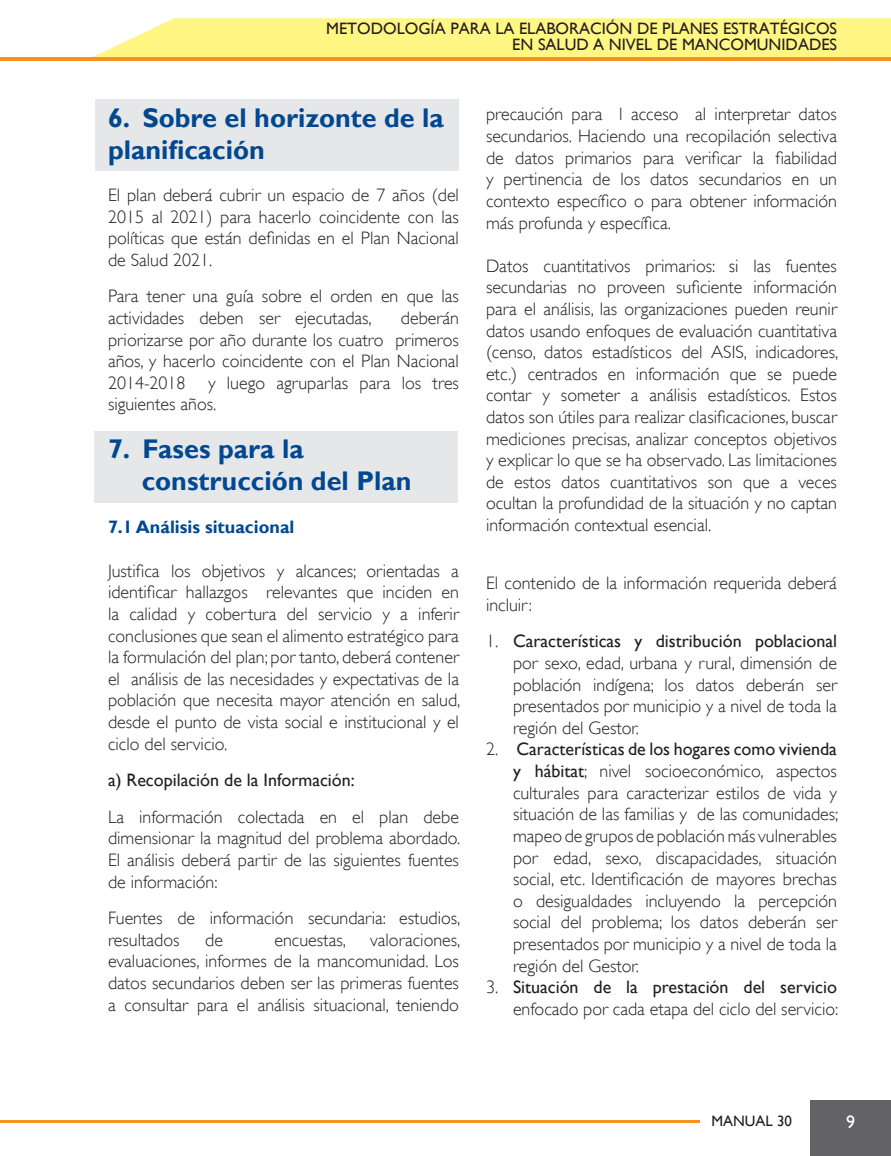
<style>
.page{position:relative;width:891px;height:1156px;background:#fff}
.page>*{position:absolute;margin:0;border:0;box-sizing:border-box;transform-origin:0 0}
.t1{font:700 27px/32.4px "Gill Sans";color:#014890}
.t2{font:300 18px/21.6px "Gill Sans";color:#231f20;text-align:justify}
.t3{font:18px "Gill Sans";color:#231f20}
.t4{font:700 18px "Gill Sans";color:#014890}
.t5{font:18px "Gill Sans";color:#fff}
.t6{font:16.5px/16.5px "Gill Sans";color:#231f20;text-align:right}
.t7{font:15px "Gill Sans";color:#231f20}
.s1{font-weight:400}
</style>
<div class="page">
<div style="left:811px;top:1101px;width:80px;height:55px;background:#636366"></div>
<hr style="left:0;top:57px;width:891px;height:4px;background:#f7931d">
<svg style="left:93px;top:18px;width:798px;height:39px;background:#fff68a"></svg>
<hr style="left:0;top:1120px;width:700px;height:2px;background:#f7931d">
<div style="left:95px;top:99px;width:364px;height:72px;background:#e6e7e9"></div>
<div style="left:94px;top:431px;width:364px;height:71px;background:#e6e7e9"></div>
<p class="t6" style="left:326px;top:20px;width:513px">METODOLOGÍA PARA LA ELABORACIÓN DE PLANES ESTRATÉGICOS<br>EN SALUD A NIVEL DE MANCOMUNIDADES</p>
<h1 class="t1" style="left:108px;top:102px;width:337px">6. Sobre el horizonte de la planificación</h1>
<p class="t2" style="left:108px;top:183px;width:353px">El plan deberá cubrir un espacio de 7 años (del 2015 al 2021) para hacerlo coincidente con las políticas que están definidas en el Plan Nacional de Salud 2021.</p>
<p class="t2" style="left:108px;top:285px;width:353px">Para tener una guía sobre el orden en que las actividades deben ser ejecutadas,</p>
<p class="t2" style="left:108px;top:306px;width:353px;text-indent:293px">deberán priorizarse por año durante los cuatro primeros años, y hacerlo coincidente con el Plan Nacional 2014-2018</p>
<p class="t2" style="left:108px;top:371px;width:353px;text-indent:100px">y luego agruparlas para los tres siguientes años.</p>
<h1 class="t1" style="left:142px;top:433px;width:271px;text-indent:-34px">7. Fases para la construcción del Plan</h1>
<p class="t4" style="left:108px;top:516px;width:188px">7.1 Análisis situacional</p>
<p class="t2" style="left:108px;top:559px;width:354px">Justifica los objetivos y alcances; orientadas a identificar hallazgos relevantes que inciden en la calidad y cobertura del servicio y a inferir conclusiones que sean el alimento estratégico para la formulación del plan; por tanto, deberá contener el análisis de las necesidades y expectativas de la población que necesita mayor atención en salud, desde el punto de vista social e institucional y el ciclo del servicio.</p>
<p class="t3" style="left:108px;top:769px;width:248px">a) Recopilación de la Información:</p>
<p class="t2" style="left:108px;top:805px;width:354px">La información colectada en el plan debe dimensionar la magnitud del problema abordado.<br>El análisis deberá partir de las siguientes fuentes de información:</p>
<p class="t2" style="left:108px;top:906px;width:354px">Fuentes de información secundaria: estudios, resultados</p>
<p class="t2" style="left:108px;top:928px;width:354px;text-indent:262px">valoraciones, evaluaciones, informes de la mancomunidad. Los datos secundarios deben ser las primeras fuentes a consultar para el análisis situacional, teniendo</p>
<p class="t2" style="left:205px;top:928px;width:19px">de</p>
<p class="t2" style="left:274px;top:928px;width:73px">encuestas,</p>
<p class="t2" style="left:486px;top:103px;width:353px">precaución para l acceso al interpretar datos secundarios. Haciendo una recopilación selectiva de datos primarios para verificar la fiabilidad y pertinencia de los datos secundarios en un contexto específico o para obtener información más profunda y específica.</p>
<p class="t2" style="left:486px;top:254px;width:354px">Datos cuantitativos primarios: si las fuentes secundarias no proveen suficiente información para el análisis, las organizaciones pueden reunir datos usando enfoques de evaluación cuantitativa (censo, datos estadísticos del ASIS, indicadores, etc.) centrados en información que se puede contar y someter a análisis estadísticos. Estos datos son útiles para realizar clasificaciones, buscar mediciones precisas, analizar conceptos objetivos y explicar lo que se ha observado. Las limitaciones de estos datos cuantitativos son que a veces ocultan la profundidad de la situación y no captan información contextual esencial.</p>
<p class="t2" style="left:486px;top:571px;width:353px">El contenido de la información requerida deberá incluir:</p>
<p class="t2" style="left:513px;top:630px;width:326px;text-indent:-27px">1. <span class="s1">Características y distribución poblacional </span>por sexo, edad, urbana y rural, dimensión de población indígena; los datos deberán ser presentados por municipio y a nivel de toda la región del Gestor.</p>
<p class="t2" style="left:513px;top:738px;width:327px;text-indent:-27px">2. <span class="s1">Características de los hogares como vivienda y hábitat</span>; nivel socioeconómico, aspectos culturales para caracterizar estilos de vida y situación de las familias y de las comunidades; mapeo de grupos de población más vulnerables por edad, sexo, discapacidades, situación social, etc. Identificación de mayores brechas o desigualdades incluyendo la percepción social del problema; los datos deberán ser presentados por municipio y a nivel de toda la región del Gestor.</p>
<p class="t2" style="left:486px;top:975px;width:354px;text-align:right">3. <span class="s1">Situación de la prestación del servicio </span>enfocado por cada etapa del ciclo del servicio:</p>
<p class="t7" style="left:712px;top:1111px;width:82px">MANUAL 30</p>
<p class="t5" style="left:846px;top:1111px;width:10px">9</p>
</div>
